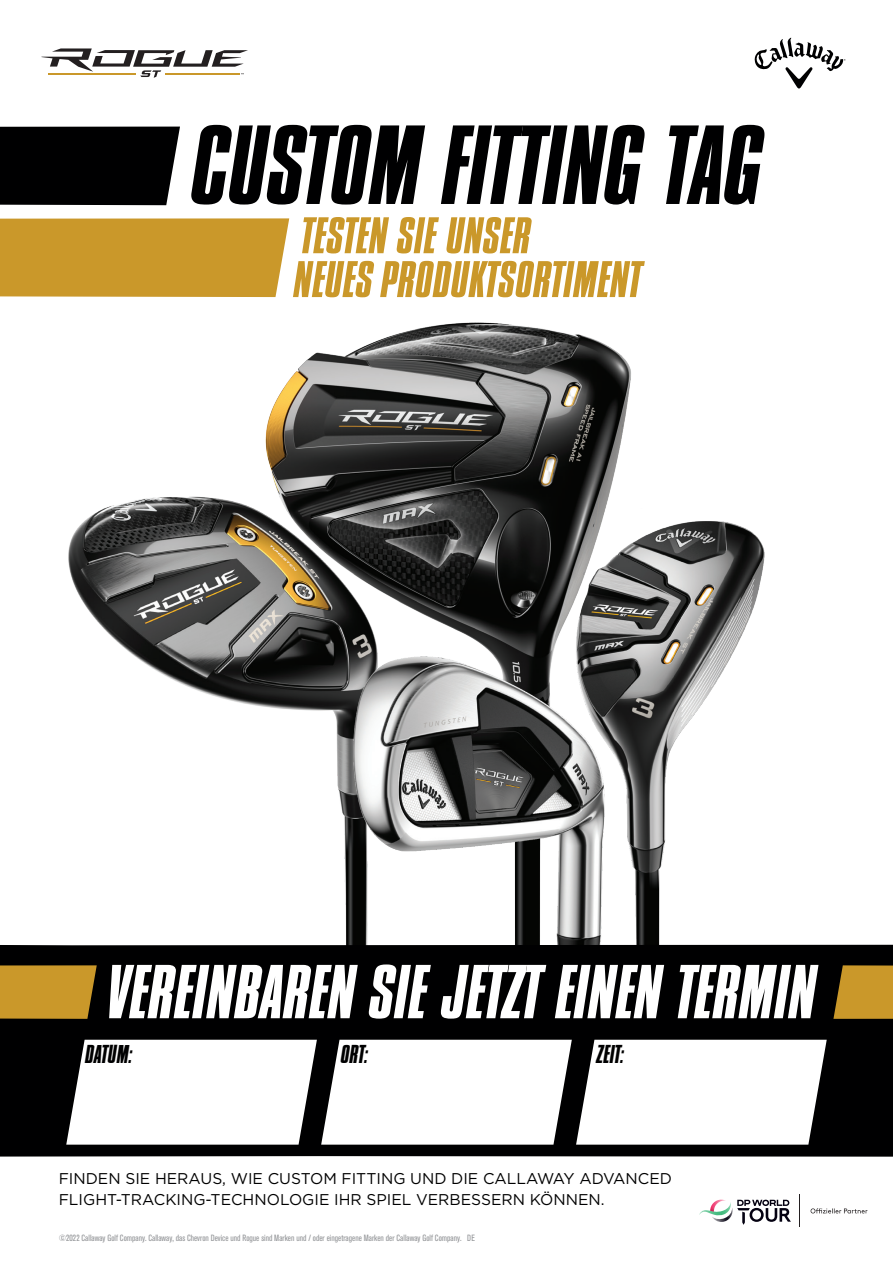
<style>
.page{position:relative;width:893px;height:1263px;background:#fff}
.page>*{position:absolute;margin:0;border:0;box-sizing:border-box;transform-origin:0 0}
.t1{font:117.75px "Compacta Italic Plain";letter-spacing:-.015em;color:#000001}
.t2{font:79.95px "Compacta Italic Plain";letter-spacing:-.005em;color:#fff}
.t3{font:53.85px "Compacta Italic Plain";letter-spacing:-.005em;color:#ca982a}
.t4{font:27px "Compacta Italic Plain";letter-spacing:-.01em;color:#000001}
.t5{font:15.6px/21.5px "Gotham";color:#000001}
.t6{font:condensed 9px "Akzidenz Grotesk BE";color:#939598}
</style>
<div class="page">
<img style="left:265px;top:322px;width:366px;height:271px">
<img style="left:68px;top:469px;width:330px;height:242px">
<img style="left:519px;top:487px;width:268px;height:458px">
<img style="left:319px;top:593px;width:319px;height:352px">
<svg style="left:754px;top:38px;width:91px;height:51px"></svg>
<div style="left:0;top:127px;width:180px;height:78px;background:#000001"></div>
<div style="left:0;top:218px;width:289px;height:79px;background:#ca982a"></div>
<svg style="left:41px;top:48px;width:207px;height:30px"></svg>
<div style="left:0;top:945px;width:893px;height:212px;background:#000001"></div>
<svg style="left:66px;top:1040px;width:761px;height:105px"></svg>
<svg style="left:699px;top:1200px;width:92px;height:25px"></svg>
<hr style="left:799px;top:1194px;width:1px;height:33px;background:#231f20">
<svg style="left:811px;top:1208px;width:56px;height:5px"></svg>
<svg style="left:0;top:965px;width:97px;height:54px;background:#bd8e27"></svg>
<svg style="left:833px;top:965px;width:60px;height:54px;background:#b68926"></svg>
<p class="t1" style="left:191px;top:102px;width:573px">CUSTOM FITTING TAG</p>
<p class="t3" style="left:300px;top:207px;width:232px">TESTEN SIE UNSER</p>
<p class="t3" style="left:293px;top:250px;width:350px">NEUES PRODUKTSORTIMENT</p>
<p class="t2" style="left:107px;top:949px;width:711px">VEREINBAREN SIE JETZT EINEN TERMIN</p>
<p class="t4" style="left:85px;top:1040px;width:49px">DATUM:</p>
<p class="t4" style="left:341px;top:1040px;width:29px">ORT:</p>
<p class="t4" style="left:596px;top:1040px;width:30px">ZEIT:</p>
<p class="t5" style="left:59px;top:1167px;width:615px">FINDEN SIE HERAUS, WIE CUSTOM FITTING UND DIE CALLAWAY ADVANCED<br>FLIGHT-TRACKING-TECHNOLOGIE IHR SPIEL VERBESSERN KÖNNEN.</p>
<p class="t6" style="left:59px;top:1232px;width:418px">©2022 Callaway Golf Company. Callaway, das Chevron Device und Rogue sind Marken und / oder eingetragene Marken der Callaway Golf Company. DE</p>
</div>
